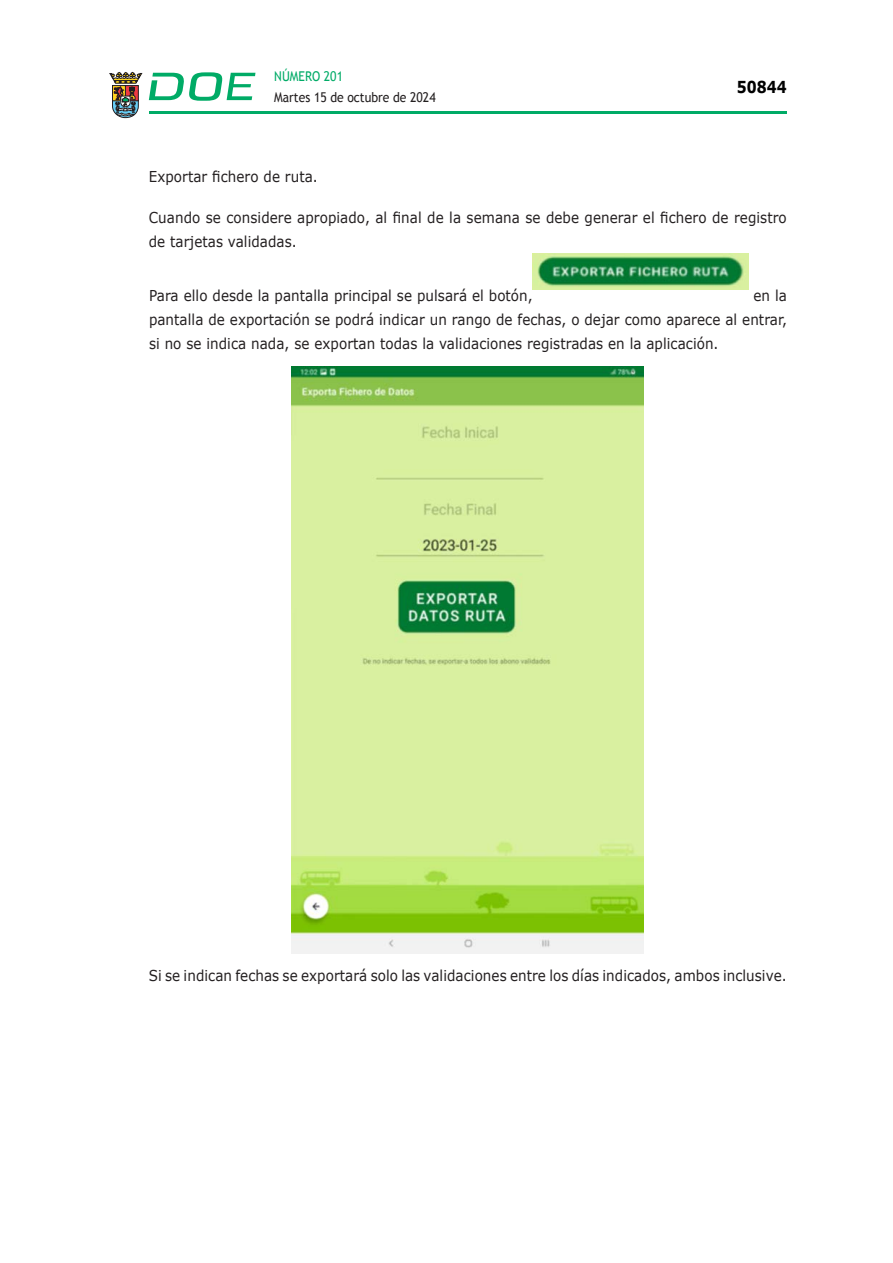
<style>
.page{position:relative;width:893px;height:1263px;background:#fff}
.page>*{position:absolute;margin:0;border:0;box-sizing:border-box;transform-origin:0 0}
.t1{font:700 16.5px "Verdana";color:#000;scale:.85 1}
.CUERPO_DE_TEXTO{font:15px/24px "Verdana";letter-spacing:.005em;color:#231f20;scale:.9 1}
.t2{font:13.5px "Trebuchet MS";color:#231f20;scale:.9 1}
.t3{font:13.5px "Trebuchet MS";color:#00ab67;scale:.9 1}
</style>
<div class="page">
<hr style="left:149px;top:111px;width:638px;height:3px;background:#00ab66">
<svg style="left:109px;top:72px;width:33px;height:46px"></svg>
<svg style="left:149px;top:72px;width:106px;height:29px"></svg>
<img style="left:533px;top:253px;width:215px;height:37px">
<img style="left:292px;top:367px;width:352px;height:587px">
<p class="t3" style="left:274px;top:68px;width:78px">NÚMERO 201</p>
<p class="t2" style="left:274px;top:89px;width:181px">Martes 15 de octubre de 2024</p>
<p class="t1" style="left:737px;top:76px;width:60px">50844</p>
<p class="CUERPO_DE_TEXTO" style="left:149px;top:164px;width:189px">Exportar fichero de ruta.</p>
<p class="CUERPO_DE_TEXTO" style="left:149px;top:205px;width:710px">Cuando se considere apropiado, al final de la semana se debe generar el fichero de registro de tarjetas validadas.</p>
<p class="CUERPO_DE_TEXTO" style="left:149px;top:284px;width:428px">Para ello desde la pantalla principal se pulsará el botón,</p>
<p class="CUERPO_DE_TEXTO" style="left:149px;top:284px;width:710px;text-align:justify;text-indent:604px">en la pantalla de exportación se podrá indicar un rango de fechas, o dejar como aparece al entrar, si no se indica nada, se exportan todas la validaciones registradas en la aplicación.</p>
<p class="CUERPO_DE_TEXTO" style="left:149px;top:964px;width:710px">Si se indican fechas se exportará solo las validaciones entre los días indicados, ambos inclusive.</p>
</div>
